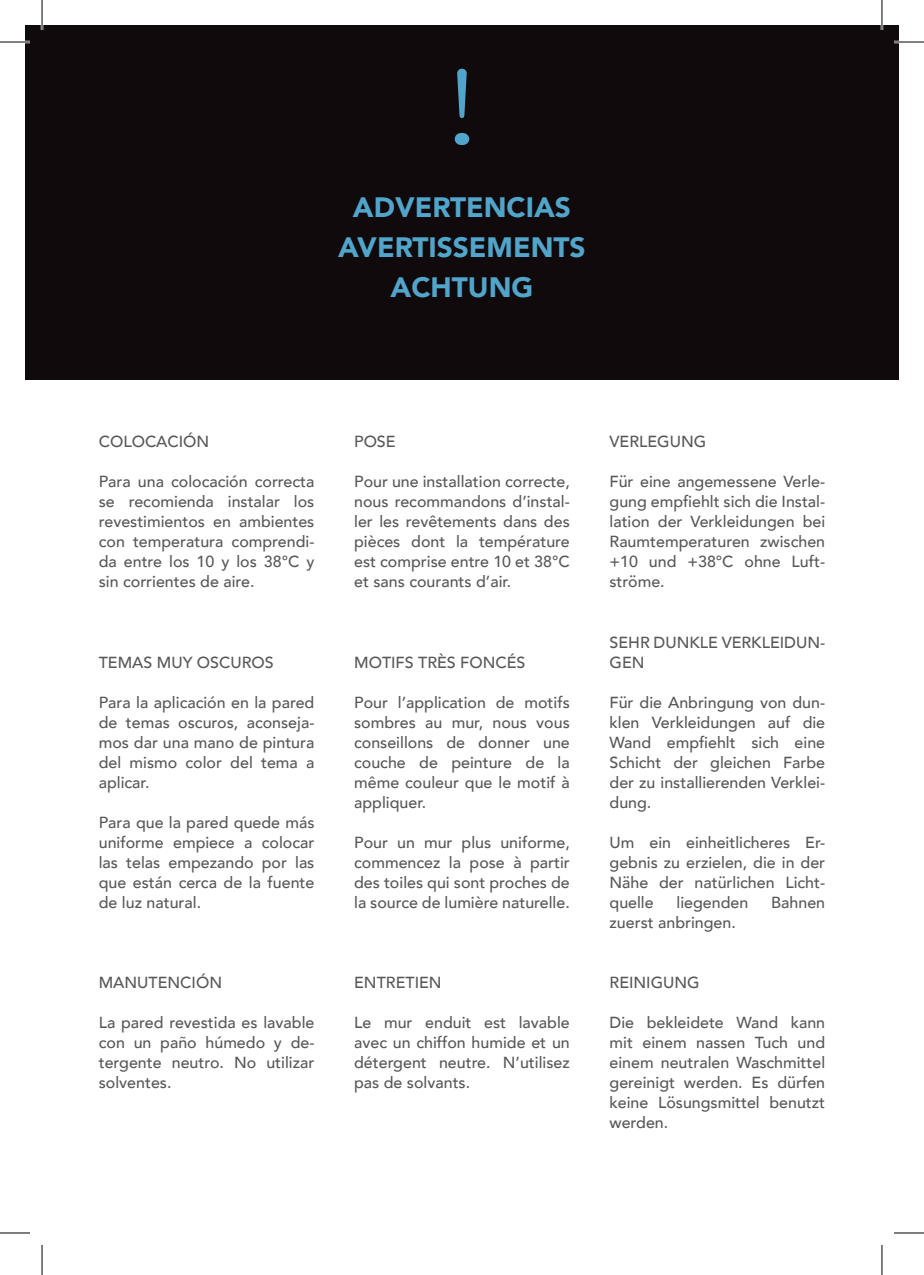
<style>
.page{position:relative;width:924px;height:1275px;background:#fff}
.page>*{position:absolute;margin:0;border:0;box-sizing:border-box;transform-origin:0 0}
.t1{font:120.6px "Nimbus Mono";color:#51a5cb}
.t2{font:900 28px/40px "Avenir";color:#51a5cb;text-align:center}
.t3{font:500 16px/20px "Avenir";color:#57585a;text-align:justify}
</style>
<div class="page">
<div style="left:25px;top:25px;width:873px;height:355px;background:#110a0c"></div>
<hr style="left:0;top:41px;width:30px;height:2px;background:#fff">
<hr style="left:893px;top:41px;width:30px;height:2px;background:#fff">
<hr style="left:41px;top:0;width:2px;height:30px;background:#fff">
<hr style="left:880px;top:0;width:2px;height:30px;background:#fff">
<hr style="left:0;top:42px;width:30px;height:1px;background:#000">
<hr style="left:893px;top:42px;width:30px;height:1px;background:#000">
<hr style="left:0;top:1232px;width:30px;height:1px;background:#000">
<hr style="left:893px;top:1232px;width:30px;height:1px;background:#000">
<hr style="left:42px;top:0;width:1px;height:30px;background:#000">
<hr style="left:42px;top:1245px;width:1px;height:30px;background:#000">
<hr style="left:881px;top:0;width:1px;height:30px;background:#000">
<hr style="left:881px;top:1245px;width:1px;height:30px;background:#000">
<h1 class="t1" style="left:425px;top:30px;width:74px">!</h1>
<h2 class="t2" style="left:338px;top:187px;width:249px">ADVERTENCIAS<br>AVERTISSEMENTS<br>ACHTUNG</h2>
<p class="t3" style="left:99px;top:431px;width:112px">COLOCACIÓN</p>
<p class="t3" style="left:99px;top:471px;width:217px">Para una colocación correcta se recomienda instalar los revestimientos en ambientes con temperatura comprendi&shy;da entre los 10 y los 38°C y sin corrientes de aire.</p>
<p class="t3" style="left:99px;top:651px;width:176px">TEMAS MUY OSCUROS</p>
<p class="t3" style="left:99px;top:691px;width:217px">Para la aplicación en la pared de temas oscuros, aconseja&shy;mos dar una mano de pintura del mismo color del tema a aplicar.</p>
<p class="t3" style="left:99px;top:811px;width:217px">Para que la pared quede más uniforme empiece a colocar las telas empezando por las que están cerca de la fuente de luz natural.</p>
<p class="t3" style="left:99px;top:971px;width:125px">MANUTENCIÓN</p>
<p class="t3" style="left:99px;top:1011px;width:217px">La pared revestida es lavable con un paño húmedo y de&shy;tergente neutro. No utilizar solventes.</p>
<p class="t3" style="left:354px;top:431px;width:43px">POSE</p>
<p class="t3" style="left:354px;top:471px;width:217px">Pour une installation correcte, nous recommandons d’instal&shy;ler les revêtements dans des pièces dont la température est comprise entre 10 et 38°C et sans courants d’air.</p>
<p class="t3" style="left:354px;top:651px;width:173px">MOTIFS TRÈS FONCÉS</p>
<p class="t3" style="left:354px;top:691px;width:217px">Pour l’application de motifs sombres au mur, nous vous conseillons de donner une couche de peinture de la même couleur que le motif à appliquer.</p>
<p class="t3" style="left:354px;top:831px;width:217px">Pour un mur plus uniforme, commencez la pose à partir des toiles qui sont proches de la source de lumière naturelle.</p>
<p class="t3" style="left:354px;top:971px;width:89px">ENTRETIEN</p>
<p class="t3" style="left:354px;top:1011px;width:217px">Le mur enduit est lavable avec un chiffon humide et un détergent neutre. N’utilisez pas de solvants.</p>
<p class="t3" style="left:609px;top:431px;width:98px">VERLEGUNG</p>
<p class="t3" style="left:609px;top:471px;width:217px">Für eine angemessene Verle&shy;gung empfiehlt sich die Instal&shy;lation der Verkleidungen bei Raumtemperaturen zwischen +10 und +38°C ohne Luft&shy;ströme.</p>
<p class="t3" style="left:609px;top:631px;width:217px">SEHR DUNKLE VERKLEIDUN-<br>GEN</p>
<p class="t3" style="left:609px;top:691px;width:217px">Für die Anbringung von dun&shy;klen Verkleidungen auf die Wand empfiehlt sich eine Schicht der gleichen Farbe der zu installierenden Verklei&shy;dung.</p>
<p class="t3" style="left:609px;top:831px;width:217px">Um ein einheitlicheres Er&shy;gebnis zu erzielen, die in der Nähe der natürlichen Licht&shy;quelle</p>
<p class="t3" style="left:676px;top:891px;width:73px">liegenden</p>
<p class="t3" style="left:770px;top:891px;width:55px">Bahnen</p>
<p class="t3" style="left:609px;top:911px;width:128px">zuerst anbringen.</p>
<p class="t3" style="left:609px;top:971px;width:92px">REINIGUNG</p>
<p class="t3" style="left:609px;top:1011px;width:217px">Die bekleidete Wand kann mit einem nassen Tuch und einem neutralen Waschmittel gereinigt werden. Es dürfen keine Lösungsmittel benutzt werden.</p>
</div>
